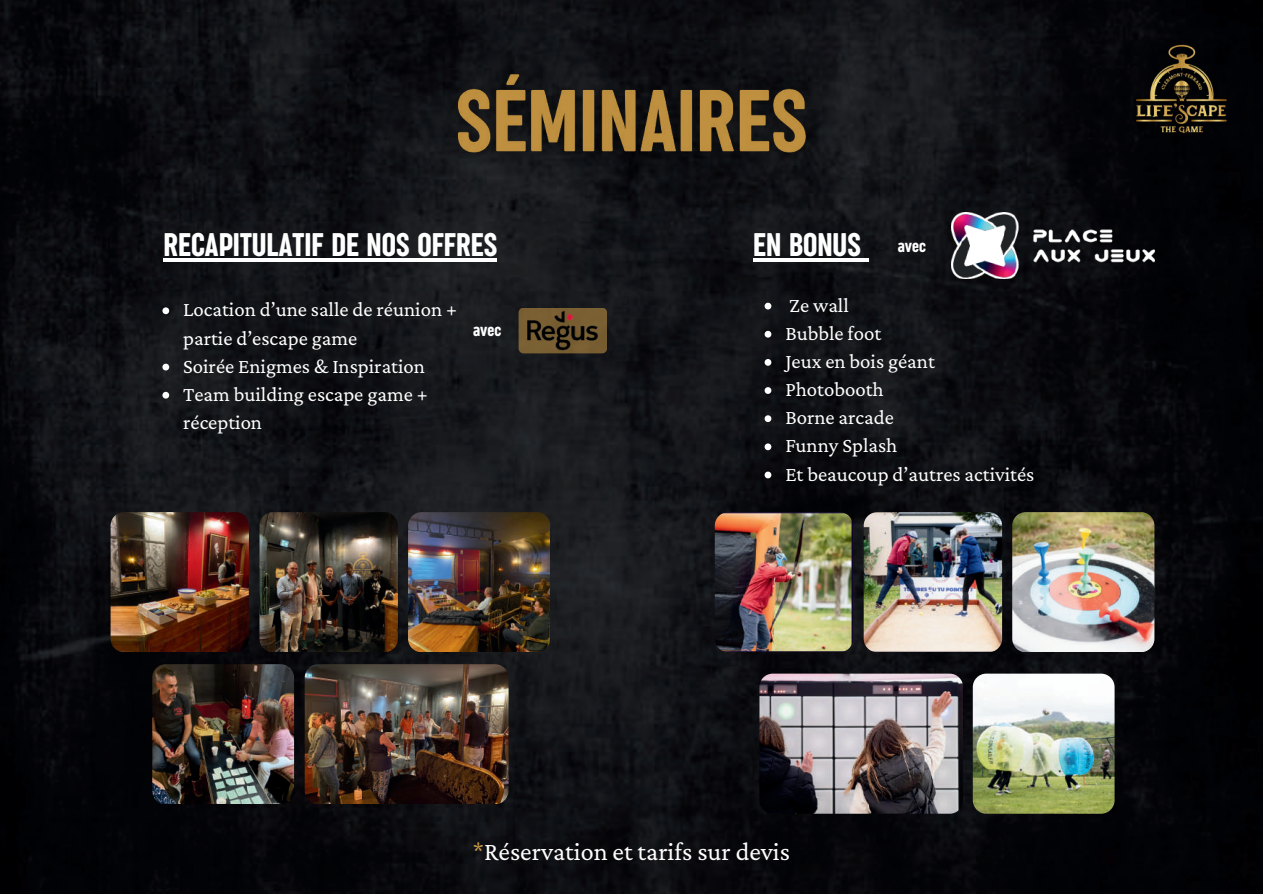
<style>
.page{position:relative;width:1263px;height:894px;background:#fff}
.page>*{position:absolute;margin:0;border:0;box-sizing:border-box;transform-origin:0 0}
.t1{font:33.9px "Sugo Pro Classic";color:#fff}
.t2{font:26.1px "Crimson Pro";color:#fff}
.t3{font:20.85px/28.2px "Crimson Pro";color:#fff}
.t4{font:18.45px "Sugo Pro Classic";color:#fff}
.s1{color:#c29444}
</style>
<div class="page">
<img style="left:0;top:0;width:1263px;height:893px">
<img style="left:1136px;top:39px;width:96px;height:100px">
<img style="left:715px;top:512px;width:138px;height:139px;border-radius:14px">
<img style="left:1012px;top:512px;width:142px;height:139px;border-radius:14px">
<img style="left:864px;top:512px;width:138px;height:139px;border-radius:14px">
<img style="left:759px;top:673px;width:204px;height:140px;border-radius:14px">
<img style="left:973px;top:673px;width:141px;height:140px;border-radius:14px">
<img style="left:952px;top:212px;width:202px;height:66px">
<img style="left:435px;top:54px;width:394px;height:126px">
<svg style="left:765px;top:302px;width:6px;height:7px"></svg>
<svg style="left:765px;top:331px;width:6px;height:6px"></svg>
<svg style="left:765px;top:359px;width:6px;height:6px"></svg>
<svg style="left:765px;top:387px;width:6px;height:7px"></svg>
<svg style="left:765px;top:415px;width:6px;height:7px"></svg>
<svg style="left:765px;top:443px;width:6px;height:7px"></svg>
<svg style="left:765px;top:471px;width:6px;height:7px"></svg>
<hr style="left:753px;top:258px;width:108px;height:4px;background:#fff">
<svg style="left:861px;top:258px;width:7px;height:4px"></svg>
<hr style="left:163px;top:258px;width:334px;height:4px;background:#fff">
<svg style="left:162px;top:307px;width:7px;height:7px"></svg>
<svg style="left:162px;top:363px;width:7px;height:7px"></svg>
<svg style="left:162px;top:392px;width:7px;height:6px"></svg>
<div style="left:519px;top:307px;width:88px;height:46px;background:#795f33;border-radius:5px"></div>
<img style="left:528px;top:310px;width:69px;height:41px">
<img style="left:111px;top:512px;width:138px;height:139px;border-radius:14px">
<img style="left:408px;top:512px;width:142px;height:139px;border-radius:14px">
<img style="left:259px;top:512px;width:139px;height:139px;border-radius:14px">
<img style="left:305px;top:664px;width:203px;height:139px;border-radius:14px">
<img style="left:152px;top:664px;width:142px;height:139px;border-radius:14px">
<h1 class="t1" style="left:163px;top:226px;width:335px">RECAPITULATIF DE NOS OFFRES</h1>
<h1 class="t1" style="left:753px;top:226px;width:109px">EN BONUS</h1>
<p class="t4" style="left:898px;top:235px;width:30px">avec</p>
<p class="t3" style="left:183px;top:295px;width:275px">Location d’une salle de réunion + partie d’escape game<br>Soirée Enigmes &amp; Inspiration<br>Team building escape game + réception</p>
<p class="t4" style="left:473px;top:319px;width:30px">avec</p>
<p class="t3" style="left:785px;top:290px;width:250px">Ze wall<br>Bubble foot<br>Jeux en bois géant<br>Photobooth<br>Borne arcade<br>Funny Splash<br>Et beaucoup d’autres activités</p>
<p class="t2" style="left:473px;top:835px;width:319px"><span class="s1">*</span>Réservation et tarifs sur devis</p>
</div>
